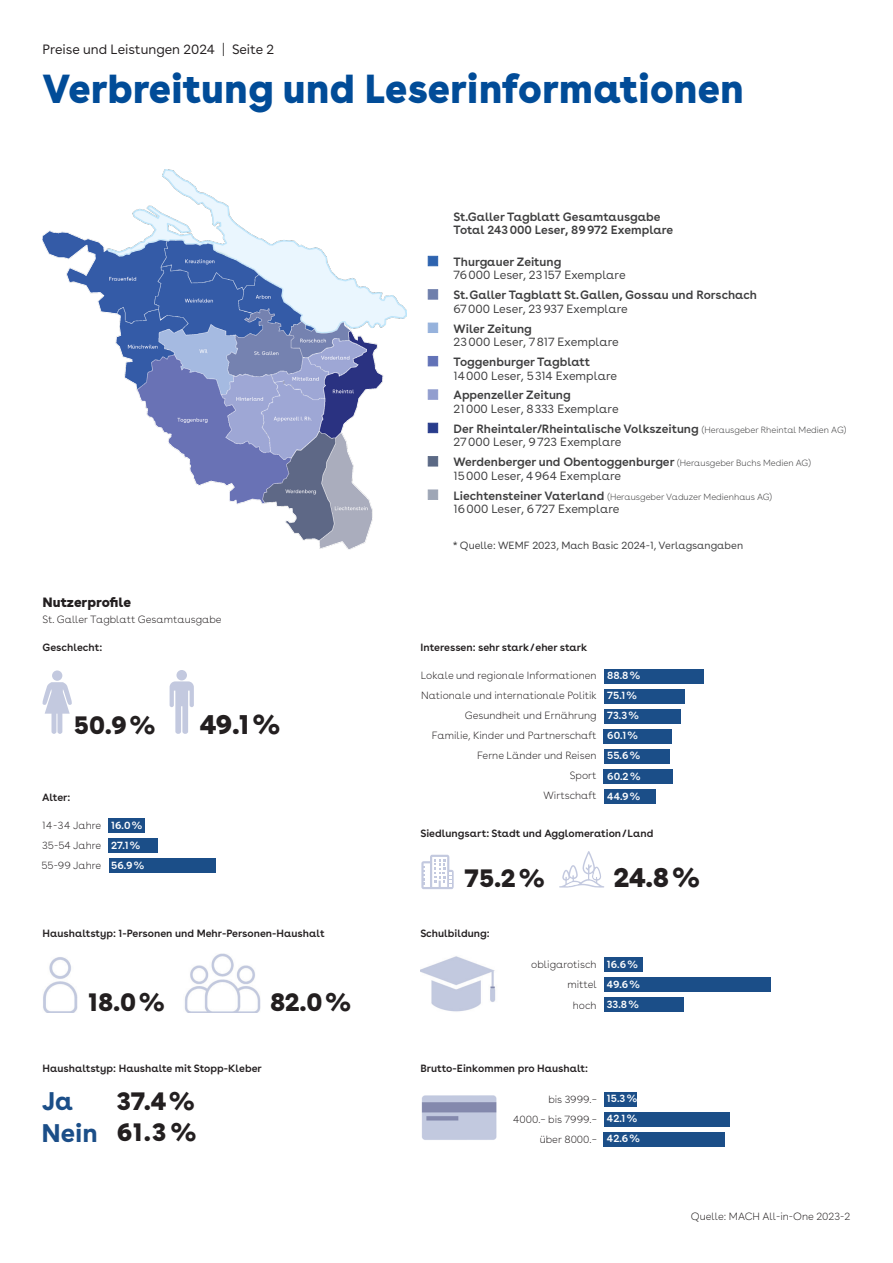
<style>
.page{position:relative;width:893px;height:1263px;background:#fff}
.page>*{position:absolute;margin:0;border:0;box-sizing:border-box;transform-origin:0 0}
._02_Titelzeile{font:900 40.5px "CH Media";color:#014c98}
._01_Einleitung{font:900 27.3px "CH Media";color:#231f20}
._01_Einleitung-2{font:900 25.5px "CH Media";color:#231f20}
._01_Einleitung-3{font:700 25.5px "CH Media";color:#1b4e88}
._04_Tabelleninhalt_N{font:13.5px "CH Media";color:#231f20}
._04_Tabelleninhalt_N-2{font:900 13.5px "CH Media";color:#231f20}
.t1{font:600 12px/13.5px "CH Media";color:#3e3e3f}
.t2{font:12px/13.5px "CH Media";color:#3e3e3f}
._05_Tabelleninhalt_K{font:100 10.5px "CH Media";color:#231f20}
._05_Tabelleninhalt_K-2{font:600 10.5px "CH Media";color:#231f20}
._05_Tabelleninhalt_K-3{font:600 10.5px "CH Media";color:#fff}
.t3{font:10.5px "CH Media";color:#3e3e3f}
.t4{font:100 9px "CH Media";color:#3e3e3f}
.s1{font-weight:100;font-size:15px}
.s2{font-weight:600}
.s3{font-weight:400}
.s4{font-weight:100;font-size:9px}
.s5{font-weight:600;font-size:12px}
</style>
<div class="page">
<div style="left:604px;top:789px;width:51px;height:14px;background:#1b4e88"></div>
<div style="left:604px;top:769px;width:69px;height:14px;background:#1b4e88"></div>
<div style="left:604px;top:749px;width:66px;height:14px;background:#1b4e88"></div>
<div style="left:604px;top:729px;width:68px;height:14px;background:#1b4e88"></div>
<div style="left:604px;top:709px;width:76px;height:14px;background:#1b4e88"></div>
<div style="left:604px;top:689px;width:81px;height:14px;background:#1b4e88"></div>
<div style="left:604px;top:669px;width:100px;height:14px;background:#1b4e88"></div>
<div style="left:109px;top:819px;width:36px;height:14px;background:#1b4e88"></div>
<div style="left:109px;top:839px;width:49px;height:14px;background:#1b4e88"></div>
<div style="left:109px;top:859px;width:106px;height:14px;background:#1b4e88"></div>
<div style="left:52px;top:670px;width:10px;height:11px;background:#c3c9df;border-radius:50%"></div>
<svg style="left:42px;top:682px;width:30px;height:52px"></svg>
<svg style="left:170px;top:681px;width:24px;height:53px"></svg>
<div style="left:176px;top:670px;width:11px;height:10px;background:#c3c9df;border-radius:50%"></div>
<svg style="left:421px;top:855px;width:33px;height:34px"></svg>
<svg style="left:559px;top:851px;width:45px;height:37px"></svg>
<img style="left:43px;top:957px;width:34px;height:56px">
<img style="left:184px;top:954px;width:76px;height:59px">
<img style="left:421px;top:956px;width:75px;height:56px">
<div style="left:604px;top:957px;width:38px;height:15px;background:#1b4e88"></div>
<div style="left:604px;top:997px;width:80px;height:15px;background:#1b4e88"></div>
<div style="left:604px;top:977px;width:167px;height:14px;background:#1b4e88"></div>
<img style="left:421px;top:1095px;width:76px;height:45px">
<div style="left:604px;top:1092px;width:33px;height:14px;background:#1b4e88"></div>
<div style="left:604px;top:1132px;width:121px;height:14px;background:#1b4e88"></div>
<div style="left:604px;top:1112px;width:125px;height:14px;background:#1b4e88"></div>
<img style="left:42px;top:170px;width:365px;height:379px">
<div style="left:428px;top:256px;width:10px;height:10px;background:#2d63af;border:1px solid #2d63af"></div>
<div style="left:428px;top:289px;width:10px;height:10px;background:#6f7fac;border:1px solid #6f7fac"></div>
<div style="left:428px;top:323px;width:10px;height:10px;background:#96b2dc"></div>
<div style="left:428px;top:356px;width:10px;height:10px;background:#6272b7"></div>
<div style="left:428px;top:390px;width:10px;height:9px;background:#929ecf"></div>
<div style="left:428px;top:423px;width:10px;height:10px;background:#273b8b;border:1px solid #273b8b"></div>
<div style="left:428px;top:456px;width:10px;height:10px;background:#5b6985"></div>
<div style="left:428px;top:490px;width:10px;height:10px;background:#9ea6b6"></div>
<p class="_04_Tabelleninhalt_N" style="left:43px;top:41px;width:233px">Preise und Leistungen 2024 <span class="s1">|</span> Seite 2</p>
<p class="_02_Titelzeile" style="left:43px;top:65px;width:703px">Verbreitung und Leserinformationen</p>
<p class="_04_Tabelleninhalt_N-2" style="left:43px;top:594px;width:90px">Nutzerprofile</p>
<p class="_05_Tabelleninhalt_K" style="left:43px;top:613px;width:181px">St. Galler Tagblatt Gesamtausgabe</p>
<p class="_05_Tabelleninhalt_K-2" style="left:43px;top:642px;width:61px">Geschlecht:</p>
<p class="_01_Einleitung-2" style="left:74px;top:710px;width:83px">50.9%</p>
<p class="_05_Tabelleninhalt_K-2" style="left:42px;top:791px;width:30px">Alter:</p>
<p class="_05_Tabelleninhalt_K" style="left:42px;top:819px;width:61px">14-34 Jahre</p>
<p class="_05_Tabelleninhalt_K" style="left:42px;top:839px;width:61px">35-54 Jahre</p>
<p class="_05_Tabelleninhalt_K" style="left:41px;top:859px;width:61px">55-99 Jahre</p>
<p class="_05_Tabelleninhalt_K-3" style="left:111px;top:819px;width:32px">16.0%</p>
<p class="_05_Tabelleninhalt_K-3" style="left:111px;top:839px;width:31px">27.1%</p>
<p class="_05_Tabelleninhalt_K-3" style="left:111px;top:859px;width:35px">56.9%</p>
<p class="_01_Einleitung" style="left:200px;top:708px;width:82px">49.1%</p>
<p class="_05_Tabelleninhalt_K-2" style="left:43px;top:927px;width:284px">Haushaltstyp: 1-Personen und Mehr-Personen-Haushalt</p>
<p class="_01_Einleitung-2" style="left:88px;top:987px;width:78px">18.0%</p>
<p class="_01_Einleitung-2" style="left:270px;top:987px;width:82px">82.0%</p>
<p class="_05_Tabelleninhalt_K-2" style="left:43px;top:1062px;width:221px">Haushaltstyp: Haushalte mit Stopp-Kleber</p>
<p class="_01_Einleitung-2" style="left:117px;top:1086px;width:79px">37.4%</p>
<p class="_01_Einleitung-2" style="left:117px;top:1117px;width:81px">61.3 %</p>
<p class="_01_Einleitung-3" style="left:42px;top:1086px;width:32px">Ja</p>
<p class="_01_Einleitung-3" style="left:41px;top:1118px;width:58px">Nein</p>
<p class="t1" style="left:453px;top:210px;width:221px">St.Galler Tagblatt Gesamtausgabe<br>Total 243000 Leser, 89972 Exemplare</p>
<p class="t2" style="left:453px;top:255px;width:174px"><span class="s2">Thurgauer Zeitung<br></span>76000 Leser, 23157 Exemplare</p>
<p class="t1" style="left:453px;top:288px;width:305px">St.Galler Tagblatt St.Gallen, Gossau und Rorschach<br><span class="s3">67000 Leser, 23937 Exemplare</span></p>
<p class="t2" style="left:453px;top:322px;width:167px"><span class="s2">Wiler Zeitung<br></span>23000 Leser, 7817 Exemplare</p>
<p class="t2" style="left:453px;top:355px;width:165px"><span class="s2">Toggenburger Tagblatt<br></span>14000 Leser, 5314 Exemplare</p>
<p class="t2" style="left:453px;top:389px;width:167px"><span class="s2">Appenzeller Zeitung<br></span>21000 Leser, 8333 Exemplare</p>
<p class="t1" style="left:453px;top:422px;width:394px">Der Rheintaler/Rheintalische Volkszeitung <span class="s4">(Herausgeber Rheintal Medien AG)<br></span><span class="s3">27000 Leser, 9723 Exemplare</span></p>
<p class="t1" style="left:453px;top:455px;width:359px">Werdenberger und Obentoggenburger <span class="s4">(Herausgeber Buchs Medien AG)<br></span><span class="s3">15000 Leser, 4964 Exemplare</span></p>
<p class="t4" style="left:453px;top:491px;width:320px"><span class="s5">Liechtensteiner Vaterland</span> (Herausgeber Vaduzer Medienhaus AG)</p>
<p class="t2" style="left:453px;top:502px;width:167px">16000 Leser, 6727 Exemplare</p>
<p class="t3" style="left:453px;top:539px;width:292px">* Quelle: WEMF 2023, Mach Basic 2024-1, Verlagsangaben</p>
<p class="_05_Tabelleninhalt_K-2" style="left:421px;top:642px;width:168px">Interessen: sehr stark/eher stark</p>
<p class="_05_Tabelleninhalt_K" style="left:421px;top:669px;width:177px">Lokale und regionale Informationen</p>
<p class="_05_Tabelleninhalt_K" style="left:421px;top:689px;width:177px">Nationale und internationale Politik</p>
<p class="_05_Tabelleninhalt_K" style="left:465px;top:709px;width:133px">Gesundheit und Ernährung</p>
<p class="_05_Tabelleninhalt_K" style="left:432px;top:729px;width:166px">Familie, Kinder und Partnerschaft</p>
<p class="_05_Tabelleninhalt_K" style="left:477px;top:749px;width:121px">Ferne Länder und Reisen</p>
<p class="_05_Tabelleninhalt_K" style="left:570px;top:769px;width:28px">Sport</p>
<p class="_05_Tabelleninhalt_K" style="left:544px;top:790px;width:55px">Wirtschaft</p>
<p class="_05_Tabelleninhalt_K-3" style="left:607px;top:669px;width:35px">88.8%</p>
<p class="_05_Tabelleninhalt_K-3" style="left:607px;top:689px;width:31px">75.1%</p>
<p class="_05_Tabelleninhalt_K-3" style="left:607px;top:709px;width:33px">73.3%</p>
<p class="_05_Tabelleninhalt_K-3" style="left:607px;top:729px;width:32px">60.1%</p>
<p class="_05_Tabelleninhalt_K-3" style="left:607px;top:750px;width:34px">55.6%</p>
<p class="_05_Tabelleninhalt_K-3" style="left:607px;top:770px;width:35px">60.2%</p>
<p class="_05_Tabelleninhalt_K-3" style="left:607px;top:790px;width:35px">44.9%</p>
<p class="_05_Tabelleninhalt_K-2" style="left:420px;top:827px;width:235px">Siedlungsart: Stadt und Agglomeration/Land</p>
<p class="_01_Einleitung-2" style="left:465px;top:863px;width:81px">75.2%</p>
<p class="_01_Einleitung" style="left:613px;top:861px;width:88px">24.8%</p>
<p class="_05_Tabelleninhalt_K-2" style="left:420px;top:927px;width:71px">Schulbildung:</p>
<p class="_05_Tabelleninhalt_K" style="left:531px;top:958px;width:67px">obligarotisch</p>
<p class="_05_Tabelleninhalt_K" style="left:567px;top:979px;width:31px">mittel</p>
<p class="_05_Tabelleninhalt_K" style="left:573px;top:999px;width:25px">hoch</p>
<p class="_05_Tabelleninhalt_K-3" style="left:607px;top:958px;width:32px">16.6%</p>
<p class="_05_Tabelleninhalt_K-3" style="left:607px;top:978px;width:35px">49.6%</p>
<p class="_05_Tabelleninhalt_K-3" style="left:607px;top:998px;width:33px">33.8%</p>
<p class="_05_Tabelleninhalt_K-2" style="left:420px;top:1062px;width:169px">Brutto-Einkommen pro Haushalt:</p>
<p class="_05_Tabelleninhalt_K" style="left:548px;top:1093px;width:50px">bis 3999.–</p>
<p class="_05_Tabelleninhalt_K" style="left:513px;top:1113px;width:85px">4000.– bis 7999.–</p>
<p class="_05_Tabelleninhalt_K" style="left:540px;top:1133px;width:59px">über 8000.–</p>
<p class="_05_Tabelleninhalt_K-3" style="left:607px;top:1092px;width:32px">15.3%</p>
<p class="_05_Tabelleninhalt_K-3" style="left:607px;top:1112px;width:32px">42.1%</p>
<p class="_05_Tabelleninhalt_K-3" style="left:607px;top:1132px;width:35px">42.6%</p>
<p class="_05_Tabelleninhalt_K" style="left:691px;top:1211px;width:161px">Quelle: MACH All-in-One 2023-2</p>
</div>
